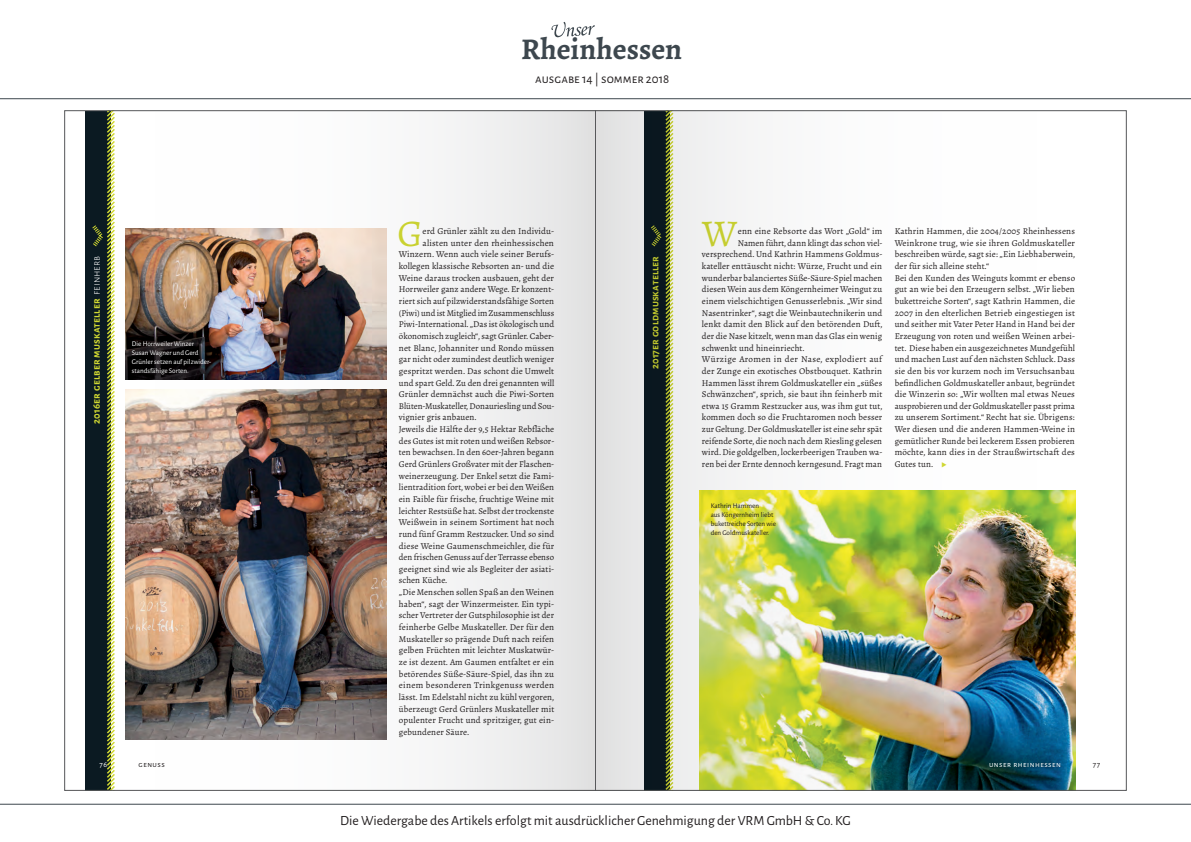
<style>
.page{position:relative;width:1191px;height:842px;background:#fff}
.page>*{position:absolute;margin:0;border:0;box-sizing:border-box;transform-origin:0 0}
.t1{font:37.8px "Alegreyaht Pro";color:#d0d832}
.t2{font:700 30.1px "Alegreyaht Pro";color:#3d474e}
.t3{font:14px "Alegreya Sans";color:#231f20}
.t4{font:13px "Alegreya Sans SC";color:#231f20}
.t5{font:700 10.7px "Alegreya Sans SC";letter-spacing:.01em;color:#d0d832}
.t6{font:9px/11.6px "Alegreyaht Pro";letter-spacing:.01em;color:#231f20}
.t7{font:9px "Alegreyaht Pro";letter-spacing:-.01em;color:#231f20}
.t8{font:9px "Alegreyaht Pro";letter-spacing:.035em;color:#231f20}
.t9{font:8.1px "Alegreya Sans SC";letter-spacing:.06em;color:#fff}
.t10{font:8.1px "Alegreya Sans SC";letter-spacing:.06em;color:#231f20}
.t11{font:7.2px/9px "Alegreya Sans";color:#fff}
.t12{font:7.2px/9px "Alegreya Sans";color:#231f20}
.s1{font-weight:300;color:#fff}
.s2{color:#d0d832}
</style>
<div class="page">
<hr style="left:0;top:98px;width:1191px;height:1px;background:#3d474e">
<hr style="left:0;top:804px;width:1191px;height:1px;background:#3d474e">
<img style="left:65px;top:111px;width:530px;height:679px">
<svg style="left:551px;top:22px;width:44px;height:15px"></svg>
<img style="left:596px;top:111px;width:530px;height:679px">
<hr style="left:595px;top:111px;width:1px;height:679px;background:#57585a">
<p class="t2" style="left:521px;top:28px;width:163px">Rheinhessen</p>
<p class="t4" style="left:535px;top:70px;width:136px">ausgabe 14 | sommer 2018</p>
<p class="t1" style="left:397px;top:210px;width:27px">G</p>
<p class="t6" style="left:422px;top:225px;width:133px">erd Grünler zählt zu den Individu-</p>
<p class="t6" style="left:422px;top:237px;width:133px">alisten unter den rheinhessischen</p>
<p class="t6" style="left:399px;top:249px;width:157px">Winzern. Wenn auch viele seiner Berufs-</p>
<p class="t6" style="left:399px;top:260px;width:157px">kollegen klassische Rebsorten an- und die</p>
<p class="t6" style="left:399px;top:272px;width:157px">Weine daraus trocken ausbauen, geht der</p>
<p class="t6" style="left:399px;top:284px;width:157px">Horrweiler ganz andere Wege. Er konzent-</p>
<p class="t6" style="left:399px;top:295px;width:157px">riert sich auf pilzwiderstandsfähige Sorten</p>
<p class="t7" style="left:399px;top:307px;width:157px">(Piwi) und ist Mitglied im Zusammenschluss</p>
<p class="t6" style="left:399px;top:319px;width:157px">Piwi-International. „Das ist ökologisch und</p>
<p class="t6" style="left:399px;top:330px;width:157px">ökonomisch zugleich“, sagt Grünler. Caber-</p>
<p class="t6" style="left:399px;top:342px;width:157px">net Blanc, Johanniter und Rondo müssen</p>
<p class="t6" style="left:399px;top:353px;width:157px">gar nicht oder zumindest deutlich weniger</p>
<p class="t6" style="left:399px;top:365px;width:157px">gespritzt werden. Das schont die Umwelt</p>
<p class="t6" style="left:399px;top:377px;width:157px">und spart Geld. Zu den drei genannten will</p>
<p class="t6" style="left:399px;top:388px;width:157px">Grünler demnächst auch die Piwi-Sorten</p>
<p class="t6" style="left:399px;top:400px;width:157px">Blüten-Muskateller, Donauriesling und Sou-</p>
<p class="t6" style="left:399px;top:412px;width:79px">vignier gris anbauen.</p>
<p class="t6" style="left:399px;top:423px;width:157px">Jeweils die Hälfte der 9,5 Hektar Rebfläche</p>
<p class="t6" style="left:399px;top:435px;width:157px">des Gutes ist mit roten und weißen Rebsor-</p>
<p class="t6" style="left:399px;top:447px;width:157px">ten bewachsen. In den 60er-Jahren begann</p>
<p class="t6" style="left:399px;top:458px;width:157px">Gerd Grünlers Großvater mit der Flaschen-</p>
<p class="t6" style="left:399px;top:470px;width:157px">weinerzeugung. Der Enkel setzt die Fami-</p>
<p class="t6" style="left:399px;top:481px;width:157px">lientradition fort, wobei er bei den Weißen</p>
<p class="t6" style="left:399px;top:493px;width:157px">ein Faible für frische, fruchtige Weine mit</p>
<p class="t6" style="left:399px;top:505px;width:157px">leichter Restsüße hat. Selbst der trockenste</p>
<p class="t6" style="left:399px;top:516px;width:157px">Weißwein in seinem Sortiment hat noch</p>
<p class="t6" style="left:399px;top:528px;width:157px">rund fünf Gramm Restzucker. Und so sind</p>
<p class="t6" style="left:399px;top:540px;width:157px">diese Weine Gaumenschmeichler, die für</p>
<p class="t6" style="left:399px;top:551px;width:157px">den frischen Genuss auf der Terrasse ebenso</p>
<p class="t6" style="left:399px;top:563px;width:157px">geeignet sind wie als Begleiter der asiati-</p>
<p class="t6" style="left:399px;top:575px;width:50px">schen Küche.</p>
<p class="t6" style="left:399px;top:586px;width:157px">„Die Menschen sollen Spaß an den Weinen</p>
<p class="t6" style="left:399px;top:598px;width:157px">haben“, sagt der Winzermeister. Ein typi-</p>
<p class="t6" style="left:399px;top:610px;width:157px">scher Vertreter der Gutsphilosophie ist der</p>
<p class="t6" style="left:399px;top:621px;width:157px">feinherbe Gelbe Muskateller. Der für den</p>
<p class="t6" style="left:399px;top:633px;width:157px">Muskateller so prägende Duft nach reifen</p>
<p class="t6" style="left:399px;top:644px;width:157px">gelben Früchten mit leichter Muskatwür-</p>
<p class="t6" style="left:399px;top:656px;width:157px">ze ist dezent. Am Gaumen entfaltet er ein</p>
<p class="t6" style="left:399px;top:668px;width:157px">betörendes Süße-Säure-Spiel, das ihn zu</p>
<p class="t6" style="left:399px;top:679px;width:157px">einem besonderen Trinkgenuss werden</p>
<p class="t6" style="left:399px;top:691px;width:157px">lässt. Im Edelstahl nicht zu kühl vergoren,</p>
<p class="t6" style="left:399px;top:703px;width:157px">überzeugt Gerd Grünlers Muskateller mit</p>
<p class="t6" style="left:399px;top:714px;width:157px">opulenter Frucht und spritziger, gut ein-</p>
<p class="t6" style="left:399px;top:726px;width:72px">gebundener Säure.</p>
<p class="t5" style="left:89px;top:424px;width:169px;rotate:-90deg">2016er gelber muskateller <span class="s1">feinherb</span></p>
<p class="t5" style="left:647px;top:369px;width:115px;rotate:-90deg">2017er goldmuskateller</p>
<p class="t11" style="left:132px;top:339px;width:81px">Die Horrweiler Winzer<br>Susan Wagner und Gerd<br>Grünler setzen auf pilzwider&shy;standsfähige Sorten.</p>
<p class="t1" style="left:702px;top:210px;width:37px">W</p>
<p class="t6" style="left:738px;top:225px;width:146px">enn eine Rebsorte das Wort „Gold“ im</p>
<p class="t6" style="left:738px;top:237px;width:146px">Namen führt, dann klingt das schon viel-</p>
<p class="t6" style="left:702px;top:249px;width:182px">versprechend. Und Kathrin Hammens Goldmus-</p>
<p class="t6" style="left:702px;top:260px;width:182px">kateller enttäuscht nicht: Würze, Frucht und ein</p>
<p class="t6" style="left:702px;top:272px;width:182px">wunderbar balanciertes Süße-Säure-Spiel machen</p>
<p class="t6" style="left:702px;top:284px;width:182px">diesen Wein aus dem Köngernheimer Weingut zu</p>
<p class="t6" style="left:702px;top:295px;width:182px">einem vielschichtigen Genusserlebnis. „Wir sind</p>
<p class="t6" style="left:702px;top:307px;width:182px">Nasentrinker“, sagt die Weinbautechnikerin und</p>
<p class="t6" style="left:702px;top:319px;width:182px">lenkt damit den Blick auf den betörenden Duft,</p>
<p class="t6" style="left:702px;top:330px;width:182px">der die Nase kitzelt, wenn man das Glas ein wenig</p>
<p class="t6" style="left:702px;top:342px;width:104px">schwenkt und hineinriecht.</p>
<p class="t8" style="left:702px;top:354px;width:182px">Würzige Aromen in der Nase, explodiert auf</p>
<p class="t6" style="left:702px;top:365px;width:182px">der Zunge ein exotisches Obstbouquet. Kathrin</p>
<p class="t6" style="left:702px;top:377px;width:182px">Hammen lässt ihrem Goldmuskateller ein „süßes</p>
<p class="t6" style="left:702px;top:388px;width:182px">Schwänzchen“, sprich, sie baut ihn feinherb mit</p>
<p class="t6" style="left:702px;top:400px;width:182px">etwa 15 Gramm Restzucker aus, was ihm gut tut,</p>
<p class="t6" style="left:702px;top:412px;width:182px">kommen doch so die Fruchtaromen noch besser</p>
<p class="t6" style="left:702px;top:423px;width:182px">zur Geltung. Der Goldmuskateller ist eine sehr spät</p>
<p class="t6" style="left:702px;top:435px;width:182px">reifende Sorte, die noch nach dem Riesling gelesen</p>
<p class="t6" style="left:702px;top:447px;width:182px">wird. Die goldgelben, lockerbeerigen Trauben wa-</p>
<p class="t6" style="left:702px;top:458px;width:182px">ren bei der Ernte dennoch kerngesund. Fragt man</p>
<p class="t6" style="left:894px;top:225px;width:182px">Kathrin Hammen, die 2004/2005 Rheinhessens Weinkrone trug, wie sie ihren Goldmuskateller beschreiben würde, sagt sie: „Ein Liebhaberwein, der für sich alleine steht.“<br>Bei den Kunden des Weinguts kommt er ebenso gut an wie bei den Erzeugern selbst. „Wir lieben bukettreiche Sorten“, sagt Kathrin Hammen, die 2007 in den elterlichen Betrieb eingestiegen ist und seither mit Vater Peter Hand in Hand bei der Erzeugung von roten und weißen Weinen arbei&shy;tet. Diese haben ein ausgezeichnetes Mundgefühl und machen Lust auf den nächsten Schluck. Dass sie den bis vor kurzem noch im Versuchsanbau befindlichen Goldmuskateller anbaut, begründet die Winzerin so: „Wir wollten mal etwas Neues ausprobieren und der Goldmuskateller passt prima zu unserem Sortiment.“ Recht hat sie. Übrigens:<br>Wer diesen und die anderen Hammen-Weine in gemütlicher Runde bei leckerem Essen probieren möchte, kann dies in der Straußwirtschaft des Gutes tun. <span class="s2">◆</span></p>
<p class="t12" style="left:710px;top:501px;width:67px">Kathrin Hammen<br>aus Köngernheim liebt bukettreiche Sorten wie den Goldmuskateller.</p>
<p class="t9" style="left:100px;top:758px;width:9px">76</p>
<p class="t10" style="left:139px;top:758px;width:28px">genuss</p>
<p class="t9" style="left:989px;top:758px;width:73px">unser rheinhessen</p>
<p class="t10" style="left:1092px;top:758px;width:9px">77</p>
<p class="t3" style="left:340px;top:811px;width:512px">Die Wiedergabe des Artikels erfolgt mit ausdrücklicher Genehmigung der VRM GmbH &amp; Co. KG</p>
</div>
